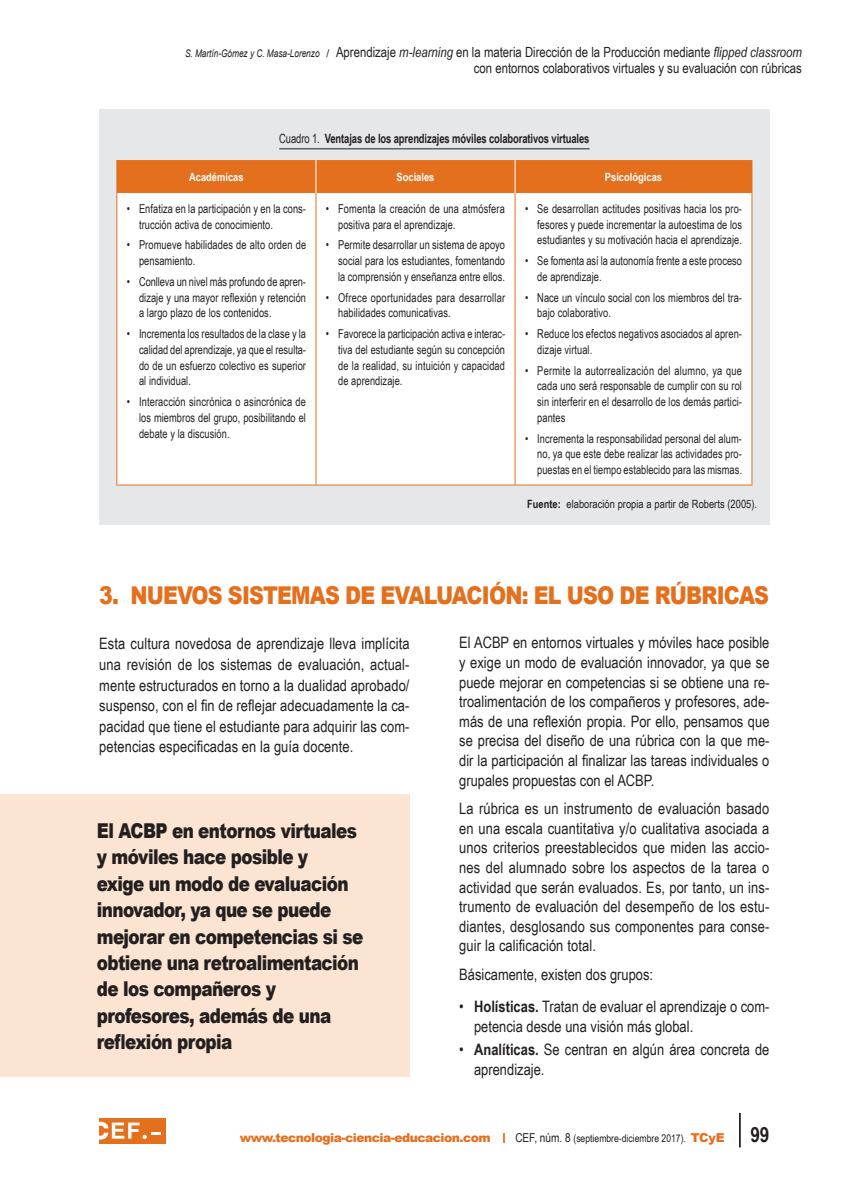
<style>
.page{position:relative;width:844px;height:1191px;background:#fff}
.page>*{position:absolute;margin:0;border:0;box-sizing:border-box;transform-origin:0 0}
._1__epigrafe{font:900 24.5px "Arial";letter-spacing:-.04em;color:#e4701e;scale:.84 1}
.t1{font:900 20.47px/26.4px "Arial";letter-spacing:-.035em;color:#231f20;scale:.82 1}
.texto_general{font:15.75px/19.6px "Arial Narrow";letter-spacing:.005em;color:#231f20;text-align:justify}
.sangria__bolo{font:15.75px/19.6px "Arial Narrow";color:#231f20}
.t2{font:14px/15.8px "Arial Narrow";color:#231f20;text-align:right}
.texto_general-2{font:700 12.78px "Arial Narrow";letter-spacing:-.01em;color:#231f20;scale:.9 1}
.Tabla_margen_1_ª_cla{font:12.25px/15.8px "Arial Narrow";letter-spacing:.005em;color:#231f20;text-align:justify;scale:.92 1}
.t3{font:900 12.25px "Arial";letter-spacing:-.04em;color:#e4701e}
.nota_al_pie{font:11.38px "Arial Narrow";color:#231f20}
.t4{font:700 11.38px "Arial Narrow";color:#fff}
.t5{font:10.5px "Arial Narrow";color:#231f20}
.s1{font-family:"Arial";font-style:italic;font-size:10.5px}
.s2{font-family:"Arial";font-size:10.5px}
.s3{font-style:italic}
.s4{font-weight:400}
.s5{font-weight:700}
.s6{font-size:12.25px}
.s7{font-family:"Arial";font-weight:900;font-size:12.25px;color:#e4701e}
.s8{font-weight:700;font-size:21px}
</style>
<div class="page">
<hr style="left:738px;top:1113px;width:2px;height:34px;background:#231f20">
<div style="left:99px;top:1118px;width:66px;height:25px;background:#e4701e"></div>
<svg style="left:99px;top:1122px;width:62px;height:17px"></svg>
<div style="left:99px;top:109px;width:670px;height:415px;background:#e6e7e9"></div>
<hr style="left:279px;top:148px;width:310px;height:1px;background:#231f20">
<div style="left:117px;top:160px;width:634px;height:33px;background:#e4701e"></div>
<div style="left:117px;top:193px;width:634px;height:291px;background:#fff"></div>
<hr style="left:514px;top:160px;width:1px;height:33px;background:#fff">
<hr style="left:315px;top:160px;width:1px;height:33px;background:#fff">
<hr style="left:751px;top:160px;width:1px;height:33px;background:#e4701e">
<hr style="left:116px;top:484px;width:200px;height:1px;background:#e4701e">
<hr style="left:316px;top:484px;width:199px;height:1px;background:#e4701e">
<hr style="left:515px;top:484px;width:237px;height:1px;background:#e4701e">
<hr style="left:116px;top:193px;width:1px;height:291px;background:#e4701e">
<hr style="left:315px;top:193px;width:1px;height:291px;background:#e4701e">
<hr style="left:514px;top:193px;width:1px;height:291px;background:#e4701e">
<hr style="left:751px;top:193px;width:1px;height:291px;background:#e4701e">
<hr style="left:116px;top:160px;width:1px;height:33px;background:#e4701e">
<div style="left:0;top:794px;width:409px;height:282px;background:#fbe5d2"></div>
<p class="t2" style="left:185px;top:44px;width:618px"><span class="s1">S. Martín-Gómez y C. Masa-Lorenzo</span> <span class="s2">/</span> Aprendizaje <span class="s3">m-learning</span> en la materia Dirección de la Producción mediante <span class="s3">flipped classroom </span>con entornos colaborativos virtuales y su evaluación con rúbricas</p>
<p class="texto_general-2" style="left:279px;top:128px;width:346px"><span class="s4">Cuadro 1.</span> Ventajas de los aprendizajes móviles colaborativos virtuales</p>
<p class="t4" style="left:189px;top:168px;width:56px">Académicas</p>
<p class="t4" style="left:396px;top:168px;width:39px">Sociales</p>
<p class="t4" style="left:604px;top:168px;width:59px">Psicológicas</p>
<p class="Tabla_margen_1_ª_cla" style="left:139px;top:200px;width:183px;text-indent:-12px">• Enfatiza en la participación y en la cons&shy;trucción activa de conocimiento.</p>
<p class="Tabla_margen_1_ª_cla" style="left:139px;top:237px;width:183px;text-indent:-12px">• Promueve habilidades de alto orden de pensamiento.</p>
<p class="Tabla_margen_1_ª_cla" style="left:139px;top:273px;width:183px;text-indent:-12px">• Conlleva un nivel más profundo de apren&shy;dizaje y una mayor reflexión y retención a largo plazo de los contenidos.</p>
<p class="Tabla_margen_1_ª_cla" style="left:139px;top:325px;width:183px;text-indent:-12px">• Incrementa los resultados de la clase y la calidad del aprendizaje, ya que el resulta&shy;do de un esfuerzo colectivo es superior al individual.</p>
<p class="Tabla_margen_1_ª_cla" style="left:139px;top:393px;width:183px;text-indent:-12px">• Interacción sincrónica o asincrónica de los miembros del grupo, posibilitando el debate y la discusión.</p>
<p class="Tabla_margen_1_ª_cla" style="left:338px;top:200px;width:183px;text-indent:-12px">• Fomenta la creación de una atmósfera positiva para el aprendizaje.</p>
<p class="Tabla_margen_1_ª_cla" style="left:338px;top:237px;width:183px;text-indent:-12px">• Permite desarrollar un sistema de apoyo social para los estudiantes, fomentando la comprensión y enseñanza entre ellos.</p>
<p class="Tabla_margen_1_ª_cla" style="left:338px;top:289px;width:183px;text-indent:-12px">• Ofrece oportunidades para desarrollar habilidades comunicativas.</p>
<p class="Tabla_margen_1_ª_cla" style="left:338px;top:325px;width:183px;text-indent:-12px">• Favorece la participación activa e interac&shy;tiva del estudiante según su concepción de la realidad, su intuición y capacidad de aprendizaje.</p>
<p class="Tabla_margen_1_ª_cla" style="left:537px;top:200px;width:224px;text-indent:-12px">• Se desarrollan actitudes positivas hacia los pro&shy;fesores y puede incrementar la autoestima de los estudiantes y su motivación hacia el aprendizaje.</p>
<p class="Tabla_margen_1_ª_cla" style="left:537px;top:252px;width:224px;text-indent:-12px">• Se fomenta así la autonomía frente a este proceso de aprendizaje.</p>
<p class="Tabla_margen_1_ª_cla" style="left:537px;top:289px;width:224px;text-indent:-12px">• Nace un vínculo social con los miembros del tra&shy;bajo colaborativo.</p>
<p class="Tabla_margen_1_ª_cla" style="left:537px;top:325px;width:224px;text-indent:-12px">• Reduce los efectos negativos asociados al apren&shy;dizaje virtual.</p>
<p class="Tabla_margen_1_ª_cla" style="left:537px;top:362px;width:224px;text-indent:-12px">• Permite la autorrealización del alumno, ya que cada uno será responsable de cumplir con su rol sin interferir en el desarrollo de los demás partici&shy;pantes</p>
<p class="Tabla_margen_1_ª_cla" style="left:537px;top:430px;width:224px;text-indent:-12px">• Incrementa la responsabilidad personal del alum&shy;no, ya que este debe realizar las actividades pro&shy;puestas en el tiempo establecido para las mismas.</p>
<p class="nota_al_pie" style="left:527px;top:495px;width:231px"><span class="s5">Fuente:</span> elaboración propia a partir de Roberts (2005).</p>
<p class="_1__epigrafe" style="left:99px;top:577px;width:798px">3. NUEVOS SISTEMAS DE EVALUACIÓN: EL USO DE RÚBRICAS</p>
<p class="texto_general" style="left:99px;top:632px;width:312px;line-height:20.7px">Esta cultura novedosa de aprendizaje lleva implícita una revisión de los sistemas de evaluación, actual&shy;mente estructurados en torno a la dualidad aprobado/ suspenso, con el fin de reflejar adecuadamente la ca&shy;pacidad que tiene el estudiante para adquirir las com&shy;petencias especificadas en la guía docente.</p>
<p class="texto_general" style="left:459px;top:632px;width:312px">El ACBP en entornos virtuales y móviles hace posible y exige un modo de evaluación innovador, ya que se puede mejorar en competencias si se obtiene una re&shy;troalimentación de los compañeros y profesores, ade&shy;más de una reflexión propia. Por ello, pensamos que se precisa del diseño de una rúbrica con la que me&shy;dir la participación al finalizar las tareas individuales o grupales propuestas con el ACBP.</p>
<p class="texto_general" style="left:459px;top:798px;width:312px">La rúbrica es un instrumento de evaluación basado en una escala cuantitativa y/o cualitativa asociada a unos criterios preestablecidos que miden las accio&shy;nes del alumnado sobre los aspectos de la tarea o actividad que serán evaluados. Es, por tanto, un ins&shy;trumento de evaluación del desempeño de los estu&shy;diantes, desglosando sus componentes para conse&shy;guir la calificación total.</p>
<p class="texto_general" style="left:459px;top:964px;width:195px">Básicamente, existen dos grupos:</p>
<p class="sangria__bolo" style="left:474px;top:996px;width:297px;text-indent:-15px">• <span class="s5">Holísticas.</span> Tratan de evaluar el aprendizaje o com&shy;petencia desde una visión más global.</p>
<p class="sangria__bolo" style="left:474px;top:1039px;width:297px;text-indent:-15px">• <span class="s5">Analíticas.</span> Se centran en algún área concreta de aprendizaje.</p>
<p class="t1" style="left:97px;top:816px;width:326px">El ACBP en entornos virtuales y móviles hace posible y<br>exige un modo de evaluación innovador, ya que se puede mejorar en competencias si se obtiene una retroalimentación de los compañeros y profesores, además de una reflexión propia</p>
<p class="t3" style="left:240px;top:1129px;width:252px">www.tecnologia-ciencia-educacion.com</p>
<p class="t5" style="left:515px;top:1130px;width:255px"><span class="s6">CEF, núm. 8</span> (septiembre-diciembre 2017). <span class="s7">TCyE</span> <span class="s8">99</span></p>
</div>
